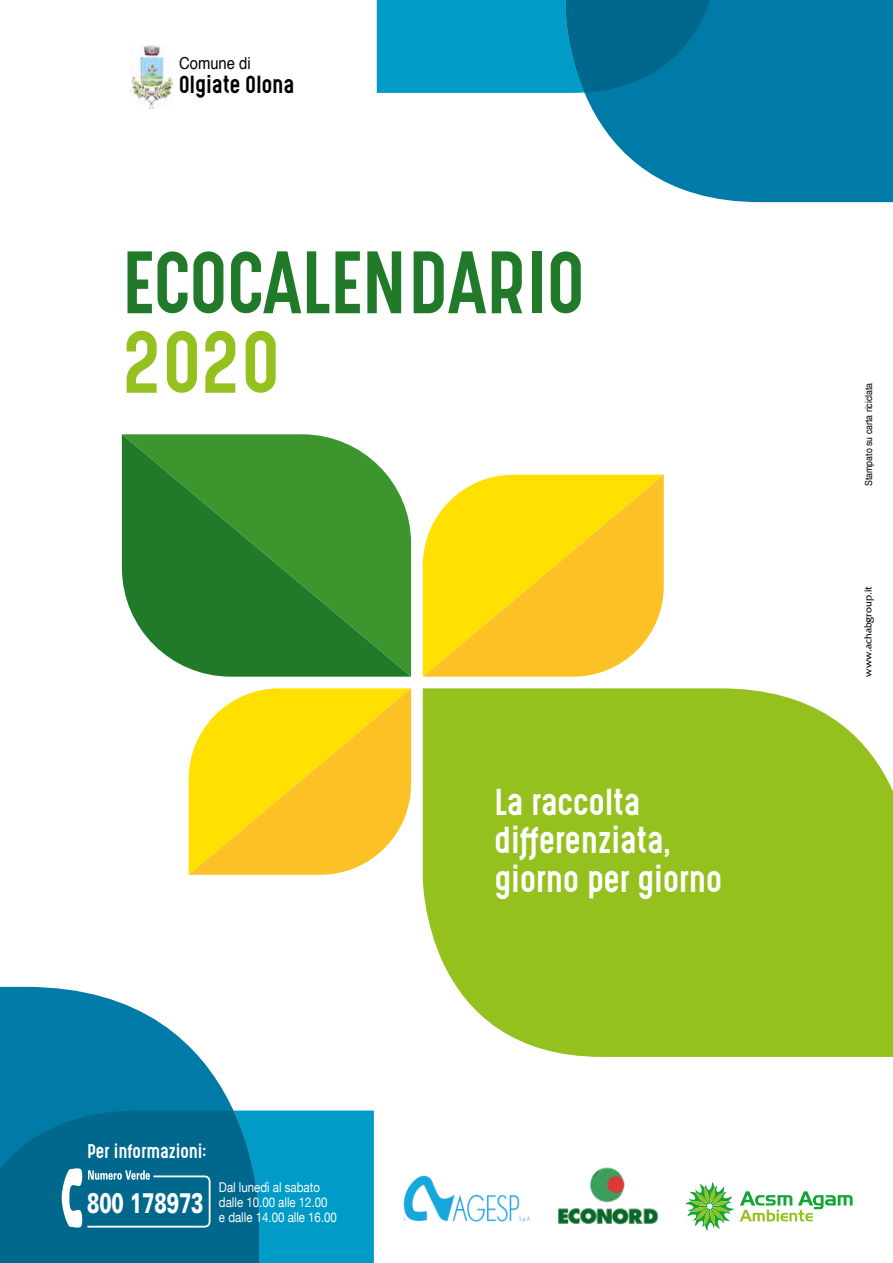
<style>
.page{position:relative;width:893px;height:1263px;background:#fff}
.page>*{position:absolute;margin:0;border:0;box-sizing:border-box;transform-origin:0 0}
.t1{font:75px "Gotcha Gothic";color:#217a2a}
.t2{font:75px "Gotcha Gothic";color:#95c11f}
.t3{font:31.8px/38.5px "Gotcha Gothic";color:#fff}
.t4{font:900 28.5px "Univers";color:#fff;scale:.65 1}
.t5{font:21px "Gotcha Gothic";color:#000}
.t6{font:16.8px "Gotcha Gothic";color:#fff}
.t7{font:16.5px "Helvetica";color:#000;scale:.9 1}
.t8{font:13.5px/15px "Helvetica Neue";color:#fff;scale:.85 1}
.t9{font:10.5px "Fritz";color:#000}
.t10{font:9.75px "Helvetica";color:#000;scale:.9 1}
</style>
<div class="page">
<img style="left:404px;top:1176px;width:126px;height:47px">
<img style="left:557px;top:1167px;width:102px;height:58px">
<svg style="left:423px;top:475px;width:241px;height:202px;background:#fdd323"></svg>
<svg style="left:189px;top:688px;width:222px;height:187px;background:#fdd426"></svg>
<svg style="left:584px;top:0;width:309px;height:202px;background:#1988af"></svg>
<div style="left:423px;top:688px;width:470px;height:369px;background:#95c11f"></div>
<svg style="left:377px;top:0;width:333px;height:93px;background:#0087b1"></svg>
<svg style="left:0;top:987px;width:234px;height:123px;fill:#007ba7"></svg>
<svg style="left:122px;top:434px;width:289px;height:243px;background:#3e903c"></svg>
<svg style="left:686px;top:1182px;width:48px;height:48px"></svg>
<svg style="left:740px;top:1191px;width:113px;height:30px"></svg>
<svg style="left:0;top:1110px;width:374px;height:153px;background:#067da3"></svg>
<img style="left:130px;top:45px;width:42px;height:64px">
<p class="t7" style="left:179px;top:50px;width:81px">Comune di</p>
<h3 class="t5" style="left:179px;top:68px;width:117px">Olgiate Olona</h3>
<h1 class="t1" style="left:122px;top:226px;width:464px">ECOCALENDARIO</h1>
<h1 class="t2" style="left:122px;top:305px;width:159px">2020</h1>
<p class="t6" style="left:87px;top:1138px;width:121px">Per informazioni:</p>
<h3 class="t4" style="left:87px;top:1185px;width:181px">800 178973</h3>
<p class="t8" style="left:219px;top:1180px;width:140px">Dal lunedì al sabato dalle 10.00 alle 12.00 e dalle 14.00 alle 16.00</p>
<h2 class="t3" style="left:495px;top:782px;width:229px">La raccolta differenziata, giorno per giorno</h2>
<p class="t10" style="left:861px;top:486px;width:116px;rotate:-90deg">Stampato su carta riciclata</p>
<p class="t9" style="left:862px;top:676px;width:92px;rotate:-90deg">www.achabgroup.it</p>
</div>
